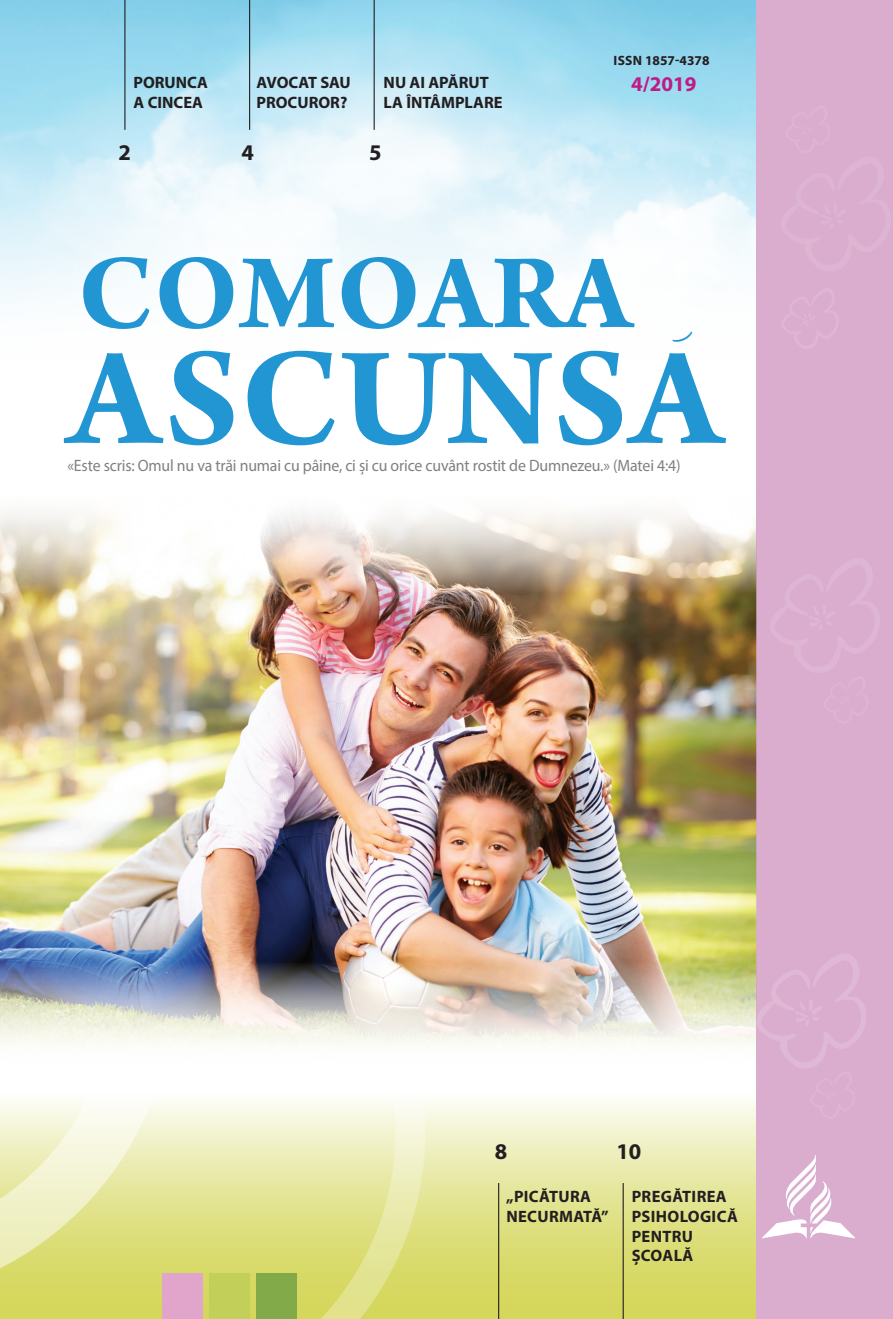
<style>
.page{position:relative;width:893px;height:1319px;background:#fff}
.page>*{position:absolute;margin:0;border:0;box-sizing:border-box;transform-origin:0 0}
.Заглавие{font:700 22.5px "Myriad Pro";color:#231f20}
.Заглавие-2{font:700 21px "Myriad Pro";color:#bf1b85}
.ВС_текст{font:16.5px "Myriad Pro";letter-spacing:-.01em;color:#7e8083;scale:.96 1}
.Заглавие-3{font:700 16.5px/19.8px "Myriad Pro";color:#231f20}
.Заглавие-4{font:700 16.5px/19.8px "Myriad Pro";letter-spacing:.02em;color:#231f20}
.t1{font:700 13.5px "Myriad Pro";color:#231f20}
</style>
<div class="page">
<img style="left:0;top:0;width:756px;height:446px">
<svg style="left:425px;top:1101px;width:331px;height:217px;background:#e3e495"></svg>
<hr style="left:124px;top:0;width:1px;height:130px;background:#231f20">
<hr style="left:249px;top:0;width:1px;height:130px;background:#231f20">
<hr style="left:374px;top:0;width:1px;height:130px;background:#231f20">
<hr style="left:498px;top:1182px;width:1px;height:136px;background:#231f20">
<hr style="left:623px;top:1182px;width:1px;height:136px;background:#231f20">
<svg style="left:0;top:1101px;width:425px;height:217px;background:#e3e49e"></svg>
<div style="left:756px;top:0;width:137px;height:1318px;background:#daacce"></div>
<svg style="left:762px;top:1154px;width:93px;height:84px"></svg>
<svg style="left:756px;top:953px;width:110px;height:115px"></svg>
<svg style="left:83px;top:257px;width:552px;height:72px"></svg>
<svg style="left:64px;top:351px;width:662px;height:94px"></svg>
<img style="left:0;top:512px;width:756px;height:532px">
<svg style="left:673px;top:331px;width:21px;height:13px"></svg>
<p class="Заглавие-3" style="left:134px;top:72px;width:76px">PORUNCA<br>A CINCEA</p>
<p class="Заглавие-3" style="left:256px;top:72px;width:96px">AVOCAT SAU<br>PROCUROR?</p>
<p class="Заглавие-3" style="left:384px;top:72px;width:120px">NU AI APĂRUT<br>LA ÎNTÂMPLARE</p>
<p class="Заглавие" style="left:118px;top:137px;width:14px">2</p>
<p class="Заглавие" style="left:241px;top:137px;width:14px">4</p>
<p class="Заглавие" style="left:369px;top:137px;width:14px">5</p>
<p class="t1" style="left:614px;top:52px;width:97px">ISSN 1857-4378</p>
<p class="Заглавие-2" style="left:631px;top:70px;width:67px">4/2019</p>
<p class="ВС_текст" style="left:68px;top:455px;width:640px">«Este scris: Omul nu va trăi numai cu pâine, ci și cu orice cuvânt rostit de Dumnezeu.» (Matei 4:4)</p>
<p class="Заглавие" style="left:495px;top:1136px;width:14px">8</p>
<p class="Заглавие" style="left:616px;top:1136px;width:26px">10</p>
<p class="Заглавие-4" style="left:506px;top:1185px;width:104px">„PICĂTURA<br>NECURMATĂ”</p>
<p class="Заглавие-4" style="left:632px;top:1185px;width:108px">PREGĂTIREA<br>PSIHOLOGICĂ<br>PENTRU<br>ȘCOALĂ</p>
</div>
